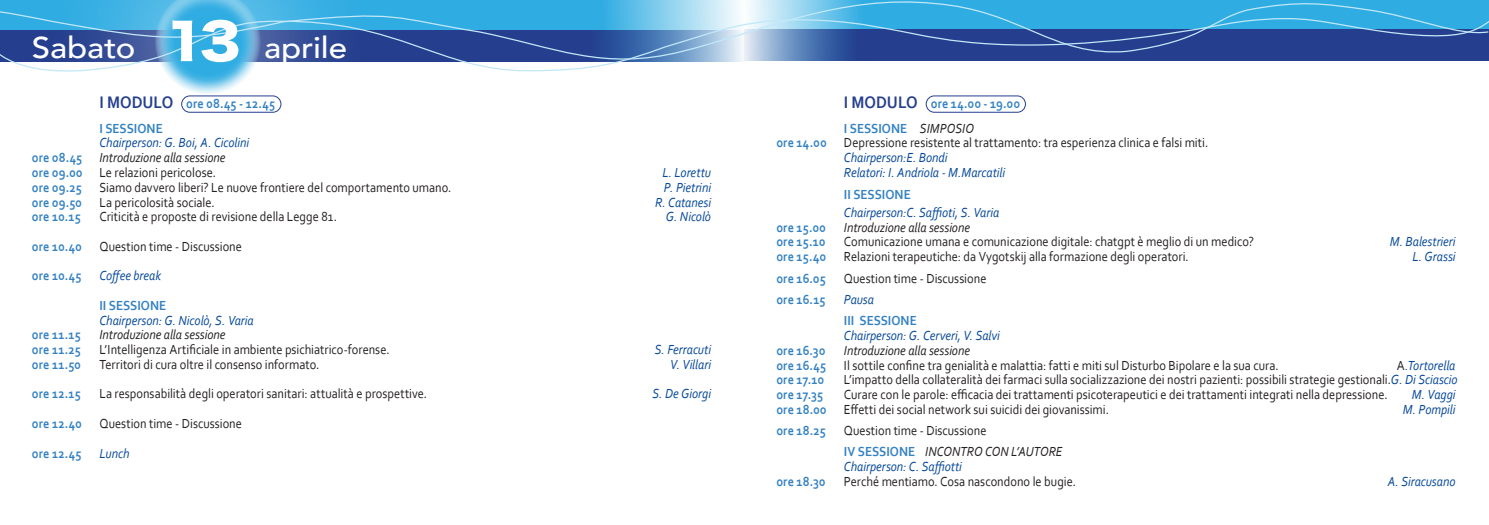
<style>
.page{position:relative;width:1489px;height:525px;background:#fff}
.page>*{position:absolute;margin:0;border:0;box-sizing:border-box;transform-origin:0 0}
.t1{font:48.62px "Hira Kaku Std W8";color:#fff;scale:1.1 1}
.t2{font:500 30px "Avenir";letter-spacing:-.005em;color:#fff;scale:1.1 1}
.t3{font:13.75px "Corbel";color:#231f20;scale:.9 1}
.t4{font:italic 13.75px "Corbel";color:#074999;scale:.9 1}
.t5{font:700 13.75px "Corbel";letter-spacing:.005em;color:#3381c2;scale:.9 1}
.t6{font:italic 13.75px "Corbel";letter-spacing:-.005em;color:#231f20;scale:.9 1}
.s1{font-size:17.5px;color:#253f8e}
.s2{font-weight:700;font-style:normal;color:#3381c2}
.s3{font-weight:700;color:#3381c2}
.s4{font-weight:400;font-style:italic;color:#231f20}
.s5{font-style:normal;color:#231f20}
.s6{font-style:italic;color:#074999}
</style>
<div class="page">
<div style="left:155px;top:0;width:107px;height:95px;background:#fff;opacity:.75"></div>
<svg style="left:0;top:0;width:1488px;height:72px;background:#5c98ca"></svg>
<div style="left:181px;top:96px;width:100px;height:16px;border:1px solid #253f8e;border-radius:8px"></div>
<div style="left:926px;top:96px;width:99px;height:16px;border:1px solid #253f8e;border-radius:8px"></div>
<p class="t1" style="left:165px;top:14px;width:70px">13</p>
<p class="t5" style="left:99px;top:95px;width:197px"><span class="s1">I MODULO</span> ore 08.45 - 12.45</p>
<p class="t5" style="left:99px;top:119px;width:72px">I SESSIONE</p>
<p class="t4" style="left:99px;top:134px;width:168px">Chairperson: G. Boi, A. Cicolini</p>
<p class="t6" style="left:32px;top:149px;width:217px"><span class="s2">ore 08.45</span> Introduzione alla sessione</p>
<p class="t3" style="left:32px;top:164px;width:206px"><span class="s3">ore 09.00</span> Le relazioni pericolose.</p>
<p class="t4" style="left:662px;top:164px;width:55px">L. Lorettu</p>
<p class="t5" style="left:32px;top:178px;width:57px">ore 09.25</p>
<p class="t3" style="left:99px;top:178px;width:392px">Siamo davvero liberi? Le nuove frontiere del comportamento umano.</p>
<p class="t4" style="left:664px;top:178px;width:54px">P. Pietrini</p>
<p class="t5" style="left:32px;top:193px;width:57px">ore 09.50</p>
<p class="t3" style="left:99px;top:193px;width:130px">La pericolosità sociale.</p>
<p class="t4" style="left:655px;top:193px;width:64px">R. Catanesi</p>
<p class="t5" style="left:32px;top:208px;width:56px">ore 10.15</p>
<p class="t3" style="left:99px;top:208px;width:265px">Criticità e proposte di revisione della Legge 81.</p>
<p class="t4" style="left:665px;top:208px;width:52px">G. Nicolò</p>
<p class="t5" style="left:32px;top:237px;width:57px">ore 10.40</p>
<p class="t3" style="left:99px;top:237px;width:160px">Question time - Discussione</p>
<p class="t5" style="left:32px;top:267px;width:57px">ore 10.45</p>
<p class="t4" style="left:99px;top:267px;width:70px">Coffee break</p>
<p class="t5" style="left:99px;top:296px;width:76px">II SESSIONE</p>
<p class="t4" style="left:99px;top:311px;width:173px">Chairperson: G. Nicolò, S. Varia</p>
<p class="t5" style="left:32px;top:326px;width:56px">ore 11.15</p>
<p class="t6" style="left:99px;top:326px;width:142px">Introduzione alla sessione</p>
<p class="t5" style="left:32px;top:341px;width:56px">ore 11.25</p>
<p class="t3" style="left:99px;top:341px;width:324px">L’Intelligenza Artificiale in ambiente psichiatrico-forense.</p>
<p class="t4" style="left:654px;top:341px;width:64px">S. Ferracuti</p>
<p class="t5" style="left:32px;top:355px;width:56px">ore 11.50</p>
<p class="t3" style="left:99px;top:355px;width:246px">Territori di cura oltre il consenso informato.</p>
<p class="t4" style="left:670px;top:355px;width:47px">V. Villari</p>
<p class="t5" style="left:32px;top:385px;width:56px">ore 12.15</p>
<p class="t3" style="left:99px;top:385px;width:365px">La responsabilità degli operatori sanitari: attualità e prospettive.</p>
<p class="t4" style="left:652px;top:385px;width:67px">S. De Giorgi</p>
<p class="t5" style="left:32px;top:414px;width:57px">ore 12.40</p>
<p class="t3" style="left:99px;top:414px;width:160px">Question time - Discussione</p>
<p class="t5" style="left:32px;top:444px;width:57px">ore 12.45</p>
<p class="t4" style="left:99px;top:444px;width:35px">Lunch</p>
<p class="t2" style="left:32px;top:22px;width:96px">Sabato</p>
<p class="t2" style="left:264px;top:22px;width:77px">aprile</p>
<p class="t5" style="left:843px;top:95px;width:197px"><span class="s1">I MODULO</span> ore 14.00 - 19.00</p>
<p class="t5" style="left:843px;top:119px;width:146px">I SESSIONE <span class="s4">SIMPOSIO</span></p>
<p class="t5" style="left:776px;top:134px;width:57px">ore 14.00</p>
<p class="t3" style="left:843px;top:134px;width:406px">Depressione resistente al trattamento: tra esperienza clinica e falsi miti.</p>
<p class="t4" style="left:843px;top:149px;width:117px">Chairperson:E. Bondi</p>
<p class="t4" style="left:843px;top:164px;width:180px">Relatori: I. Andriola - M.Marcatili</p>
<p class="t5" style="left:843px;top:186px;width:76px">II SESSIONE</p>
<p class="t4" style="left:843px;top:203px;width:174px">Chairperson:C. Saffioti, S. Varia</p>
<p class="t5" style="left:776px;top:218px;width:56px">ore 15.00</p>
<p class="t6" style="left:843px;top:218px;width:142px">Introduzione alla sessione</p>
<p class="t5" style="left:776px;top:233px;width:56px">ore 15.10</p>
<p class="t3" style="left:843px;top:233px;width:457px">Comunicazione umana e comunicazione digitale: chatgpt è meglio di un medico?</p>
<p class="t4" style="left:1389px;top:233px;width:75px">M. Balestrieri</p>
<p class="t5" style="left:776px;top:248px;width:57px">ore 15.40</p>
<p class="t3" style="left:843px;top:248px;width:385px">Relazioni terapeutiche: da Vygotskij alla formazione degli operatori.</p>
<p class="t4" style="left:1412px;top:248px;width:49px">L. Grassi</p>
<p class="t5" style="left:776px;top:270px;width:56px">ore 16.05</p>
<p class="t3" style="left:843px;top:270px;width:160px">Question time - Discussione</p>
<p class="t5" style="left:776px;top:291px;width:56px">ore 16.15</p>
<p class="t4" style="left:843px;top:291px;width:35px">Pausa</p>
<p class="t5" style="left:843px;top:312px;width:82px">III SESSIONE</p>
<p class="t4" style="left:843px;top:327px;width:175px">Chairperson: G. Cerveri, V. Salvi</p>
<p class="t5" style="left:776px;top:341px;width:56px">ore 16.30</p>
<p class="t6" style="left:843px;top:341px;width:142px">Introduzione alla sessione</p>
<p class="t5" style="left:776px;top:356px;width:57px">ore 16.45</p>
<p class="t3" style="left:843px;top:356px;width:484px">Il sottile confine tra genialità e malattia: fatti e miti sul Disturbo Bipolare e la sua cura.</p>
<p class="t4" style="left:1396px;top:356px;width:67px"><span class="s5">A</span>.Tortorella</p>
<p class="t5" style="left:776px;top:371px;width:55px">ore 17.10</p>
<p class="t3" style="left:843px;top:371px;width:683px">L’impatto della collateralità dei farmaci sulla socializzazione dei nostri pazienti: possibili strategie gestionali.<span class="s6">G. Di Sciascio</span></p>
<p class="t5" style="left:776px;top:386px;width:54px">ore 17.35</p>
<p class="t3" style="left:843px;top:386px;width:605px">Curare con le parole: efficacia dei trattamenti psicoterapeutici e dei trattamenti integrati nella depressione.</p>
<p class="t4" style="left:1411px;top:386px;width:50px">M. Vaggi</p>
<p class="t5" style="left:776px;top:400px;width:57px">ore 18.00</p>
<p class="t3" style="left:843px;top:400px;width:296px">Effetti dei social network sui suicidi dei giovanissimi.</p>
<p class="t4" style="left:1402px;top:400px;width:60px">M. Pompili</p>
<p class="t5" style="left:776px;top:421px;width:56px">ore 18.25</p>
<p class="t3" style="left:843px;top:421px;width:160px">Question time - Discussione</p>
<p class="t6" style="left:843px;top:442px;width:244px"><span class="s2">IV SESSIONE</span> INCONTRO CON L’AUTORE</p>
<p class="t4" style="left:843px;top:457px;width:133px">Chairperson: C. Saffiotti</p>
<p class="t5" style="left:776px;top:472px;width:56px">ore 18.30</p>
<p class="t3" style="left:843px;top:472px;width:259px">Perché mentiamo. Cosa nascondono le bugie.</p>
<p class="t4" style="left:1387px;top:472px;width:77px">A. Siracusano</p>
</div>
